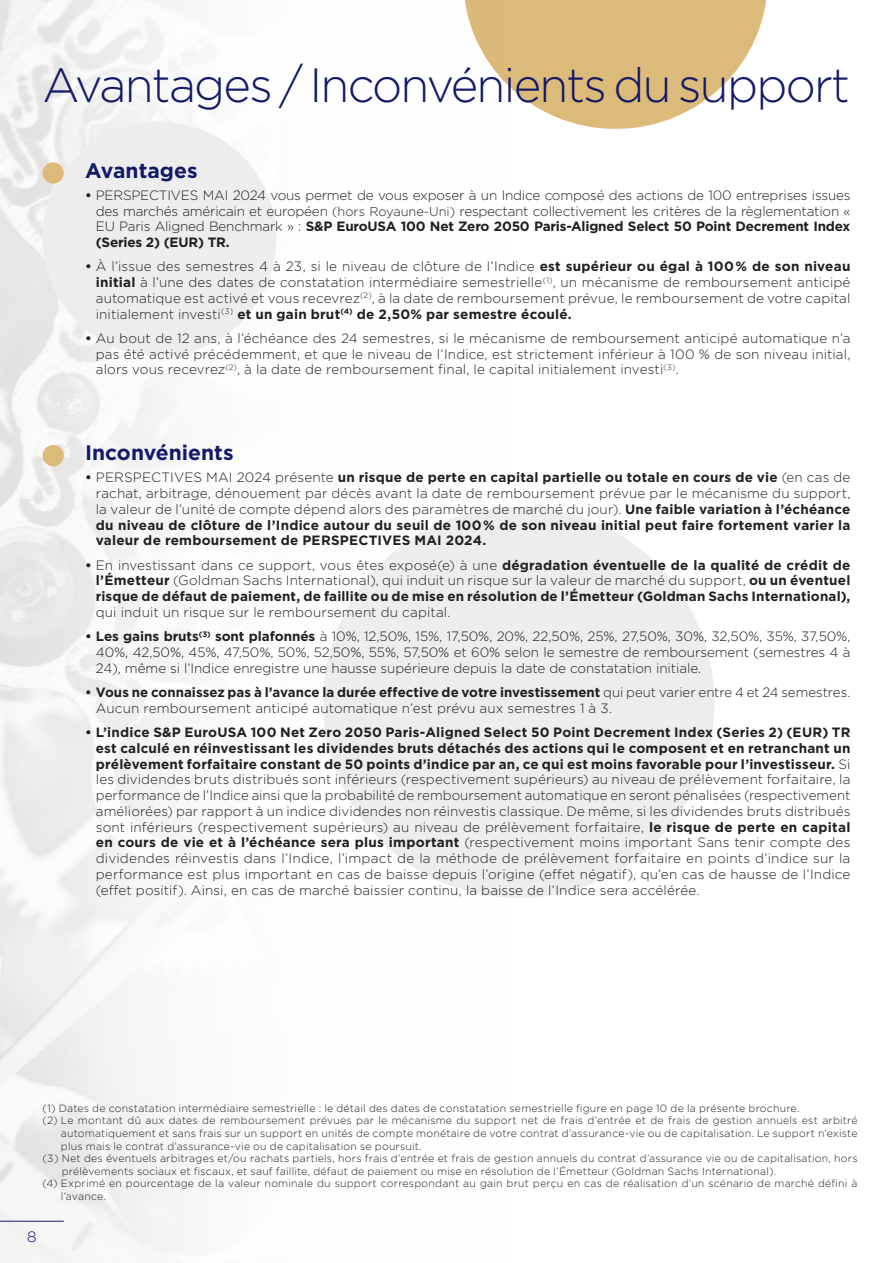
<style>
.page{position:relative;width:893px;height:1263px;background:#fff}
.page>*{position:absolute;margin:0;border:0;box-sizing:border-box;transform-origin:0 0}
.t1{font:300 48px "Gotham";letter-spacing:-.035em;color:#131a67}
.t2{font:700 21px "Gotham";color:#131a67}
.t3{font:300 15px "Gotham";color:#131a67}
.t4{font:300 13.5px/15.8px "Gotham";letter-spacing:.005em;color:#231f20;text-align:justify}
.t5{font:700 13.5px/15.8px "Gotham";letter-spacing:.015em;color:#231f20;text-align:justify}
.t6{font:300 10.5px/12.6px "Gotham";letter-spacing:.02em;color:#231f20}
.s1{font-weight:700}
.s2{font-size:12.75px}
.s3{font-weight:300}
</style>
<div class="page">
<hr style="left:0;top:1221px;width:64px;height:1px;background:#131a67">
<div style="left:43px;top:122px;width:233px;height:234px;background:#ecedec;border-radius:50%"></div>
<div style="left:323px;top:507px;width:391px;height:391px;background:#ecedec;border-radius:50%"></div>
<svg style="left:464px;top:0;width:303px;height:129px"></svg>
<div style="left:43px;top:162px;width:21px;height:22px;background:#dcba7a;border-radius:50%"></div>
<div style="left:43px;top:445px;width:21px;height:21px;background:#dcba7a;border-radius:50%"></div>
<p class="t1" style="left:43px;top:55px;width:809px">Avantages / Inconvénients du support</p>
<p class="t2" style="left:85px;top:158px;width:114px">Avantages</p>
<p class="t4" style="left:96px;top:187px;width:756px;text-indent:-11px"><span class="s1">•</span> PERSPECTIVES MAI 2024 vous permet de vous exposer à un Indice composé des actions de 100 entreprises issues des marchés américain et européen <span class="s2">(hors Royaune-Uni)</span> respectant collectivement les critères de la règlementation « EU Paris Aligned Benchmark » : <span class="s1">S&amp;P EuroUSA 100 Net Zero 2050 Paris-Aligned Select 50 Point Decrement Index (Series 2) (EUR) TR.</span></p>
<p class="t4" style="left:96px;top:258px;width:756px;text-indent:-11px"><span class="s1">•</span> À l’issue des semestres 4 à 23, si le niveau de clôture de l’Indice <span class="s1">est supérieur ou égal à 100% de son niveau initial</span> à l’une des dates de constatation intermédiaire semestrielle<sup>(1)</sup>, un mécanisme de remboursement anticipé automatique est activé et vous recevrez<sup>(2)</sup>, à la date de remboursement prévue, le remboursement de votre capital initialement investi<sup>(3)</sup> <span class="s1">et un gain brut</span><sup>(4)</sup> <span class="s1">de 2,50% par semestre écoulé.</span></p>
<p class="t4" style="left:96px;top:330px;width:756px;text-indent:-11px"><span class="s1">•</span> Au bout de 12 ans, à l’échéance des 24 semestres, si le mécanisme de remboursement anticipé automatique n’a pas été activé précédemment, et que le niveau de l’Indice, est strictement inférieur à 100 % de son niveau initial, alors vous recevrez<sup>(2)</sup>, à la date de remboursement final, le capital initialement investi<sup>(3)</sup>.</p>
<p class="t2" style="left:85px;top:441px;width:150px">Inconvénients</p>
<p class="t5" style="left:96px;top:469px;width:756px;text-indent:-11px">• <span class="s3">PERSPECTIVES MAI 2024 présente</span> un risque de perte en capital partielle ou totale en cours de vie <span class="s3">(en cas de rachat, arbitrage, dénouement par décès avant la date de remboursement prévue par le mécanisme du support, la valeur de l’unité de compte dépend alors des paramètres de marché du jour).</span> Une faible variation à l’échéance du niveau de clôture de l’Indice autour du seuil de 100% de son niveau initial peut faire fortement varier la valeur de remboursement de PERSPECTIVES MAI 2024.</p>
<p class="t4" style="left:96px;top:557px;width:756px;text-indent:-11px"><span class="s1">•</span> En investissant dans ce support, vous êtes exposé(e) à une <span class="s1">dégradation éventuelle de la qualité de crédit de l’Émetteur</span> (Goldman Sachs International), qui induit un risque sur la valeur de marché du support, <span class="s1">ou un éventuel risque de défaut de paiement, de faillite ou de mise en résolution de l’Émetteur (Goldman Sachs International), </span>qui induit un risque sur le remboursement du capital.</p>
<p class="t4" style="left:96px;top:628px;width:756px;text-indent:-11px"><span class="s1">• Les gains bruts</span><sup>(3)</sup> <span class="s1">sont plafonnés</span> à 10%, 12,50%, 15%, 17,50%, 20%, 22,50%, 25%, 27,50%, 30%, 32,50%, 35%, 37,50%, 40%, 42,50%, 45%, 47,50%, 50%, 52,50%, 55%, 57,50% et 60% selon le semestre de remboursement (semestres 4 à 24), même si l’Indice enregistre une hausse supérieure depuis la date de constatation initiale.</p>
<p class="t4" style="left:96px;top:684px;width:756px;text-indent:-11px"><span class="s1">• Vous ne connaissez pas à l’avance la durée effective de votre investissement</span> qui peut varier entre 4 et 24 semestres.<br>Aucun remboursement anticipé automatique n’est prévu aux semestres 1 à 3.</p>
<p class="t4" style="left:96px;top:724px;width:756px;text-indent:-11px"><span class="s1">• L’indice S&amp;P EuroUSA 100 Net Zero 2050 Paris-Aligned Select 50 Point Decrement Index (Series 2) (EUR) TR est calculé en réinvestissant les dividendes bruts détachés des actions qui le composent et en retranchant un prélèvement forfaitaire constant de 50 points d’indice par an, ce qui est moins favorable pour l’investisseur.</span> Si les dividendes bruts distribués sont inférieurs (respectivement supérieurs) au niveau de prélèvement forfaitaire, la performance de l’Indice ainsi que la probabilité de remboursement automatique en seront pénalisées (respectivement améliorées) par rapport à un indice dividendes non réinvestis classique. De même, si les dividendes bruts distribués sont inférieurs (respectivement supérieurs) au niveau de prélèvement forfaitaire, <span class="s1">le risque de perte en capital en cours de vie et à l’échéance sera plus important</span> (respectivement moins important Sans tenir compte des dividendes réinvestis dans l’Indice, l’impact de la méthode de prélèvement forfaitaire en points d’indice sur la performance est plus important en cas de baisse depuis l’origine (effet négatif), qu’en cas de hausse de l’Indice (effet positif). Ainsi, en cas de marché baissier continu, la baisse de l’Indice sera accélérée.</p>
<p class="t6" style="left:43px;top:1101px;width:758px">(1) Dates de constatation intermédiaire semestrielle : le détail des dates de constatation semestrielle figure en page 10 de la présente brochure.</p>
<p class="t6" style="left:61px;top:1114px;width:798px;text-align:justify;text-indent:-18px">(2) Le montant dû aux dates de remboursement prévues par le mécanisme du support net de frais d’entrée et de frais de gestion annuels est arbitré automatiquement et sans frais sur un support en unités de compte monétaire de votre contrat d’assurance-vie ou de capitalisation. Le support n’existe plus mais le contrat d’assurance-vie ou de capitalisation se poursuit.</p>
<p class="t6" style="left:62px;top:1152px;width:797px;text-indent:-19px">(3) Net des éventuels arbitrages et/ou rachats partiels, hors frais d’entrée et frais de gestion annuels du contrat d’assurance vie ou de capitalisation, hors prélèvements sociaux et fiscaux, et sauf faillite, défaut de paiement ou mise en résolution de l’Émetteur (Goldman Sachs International).</p>
<p class="t6" style="left:61px;top:1177px;width:798px;text-indent:-18px">(4) Exprimé en pourcentage de la valeur nominale du support correspondant au gain brut perçu en cas de réalisation d’un scénario de marché défini à l’avance.</p>
<p class="t3" style="left:27px;top:1227px;width:11px">8</p>
</div>
